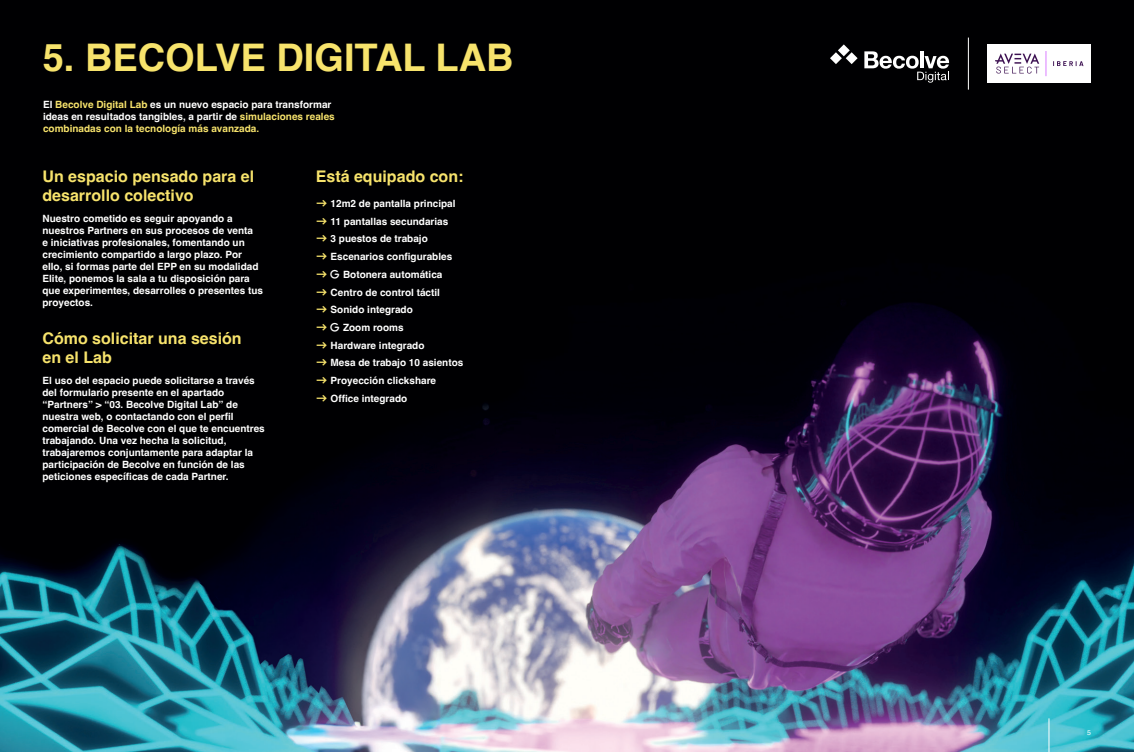
<style>
.page{position:relative;width:1134px;height:752px;background:#fff}
.page>*{position:absolute;margin:0;border:0;box-sizing:border-box;transform-origin:0 0}
.t1{font:700 38px "Helvetica";color:#f7e36c}
.t2{font:700 16px/19.2px "Helvetica";color:#f7e36c}
.t3{font:700 10px/12px "Helvetica";color:#fff}
.t4{font:700 10px/12px "Helvetica";color:#f7e36c}
.t5{font:7px "Helvetica";color:#fff}
.s1{color:#fff}
.s2{color:#f7e36c}
</style>
<div class="page">
<img style="left:0;top:0;width:1134px;height:751px">
<hr style="left:1048px;top:718px;width:1px;height:33px;background:#fff">
<hr style="left:968px;top:38px;width:1px;height:52px;background:#fff">
<div style="left:988px;top:45px;width:103px;height:38px;background:#fff"></div>
<svg style="left:1046px;top:51px;width:1px;height:25px"></svg>
<svg style="left:995px;top:54px;width:44px;height:19px"></svg>
<svg style="left:864px;top:51px;width:85px;height:32px"></svg>
<svg style="left:830px;top:44px;width:28px;height:20px"></svg>
<svg style="left:1053px;top:61px;width:30px;height:5px"></svg>
<svg style="left:317px;top:200px;width:10px;height:7px"></svg>
<svg style="left:317px;top:217px;width:10px;height:7px"></svg>
<svg style="left:317px;top:235px;width:10px;height:7px"></svg>
<svg style="left:317px;top:253px;width:10px;height:7px"></svg>
<svg style="left:317px;top:269px;width:22px;height:9px"></svg>
<svg style="left:317px;top:288px;width:10px;height:7px"></svg>
<svg style="left:317px;top:306px;width:10px;height:7px"></svg>
<svg style="left:317px;top:322px;width:22px;height:9px"></svg>
<svg style="left:317px;top:341px;width:10px;height:7px"></svg>
<svg style="left:317px;top:359px;width:10px;height:7px"></svg>
<svg style="left:317px;top:376px;width:10px;height:7px"></svg>
<svg style="left:317px;top:394px;width:10px;height:7px"></svg>
<h1 class="t1" style="left:43px;top:34px;width:472px">5. BECOLVE DIGITAL LAB</h1>
<p class="t4" style="left:43px;top:99px;width:293px"><span class="s1">El</span> Becolve Digital Lab <span class="s1">es un nuevo espacio para transformar ideas en resultados tangibles, a partir de</span> simulaciones reales combinadas con la tecnología más avanzada.</p>
<h2 class="t2" style="left:316px;top:169px;width:149px">Está equipado con:</h2>
<p class="t3" style="left:317px;top:198px;width:140px"><span class="s2">★</span> 12m2 de pantalla principal</p>
<p class="t3" style="left:317px;top:216px;width:133px"><span class="s2">★</span> 11 pantallas secundarias</p>
<p class="t3" style="left:317px;top:234px;width:112px"><span class="s2">★</span> 3 puestos de trabajo</p>
<p class="t3" style="left:317px;top:251px;width:137px"><span class="s2">★</span> Escenarios configurables</p>
<p class="t3" style="left:317px;top:269px;width:127px"><span class="s2">★</span> Botonera automática</p>
<p class="t3" style="left:317px;top:287px;width:125px"><span class="s2">★</span> Centro de control táctil</p>
<p class="t3" style="left:317px;top:305px;width:97px"><span class="s2">★</span> Sonido integrado</p>
<p class="t3" style="left:317px;top:322px;width:88px"><span class="s2">★</span> Zoom rooms</p>
<p class="t3" style="left:317px;top:340px;width:109px"><span class="s2">★</span> Hardware integrado</p>
<p class="t3" style="left:317px;top:358px;width:148px"><span class="s2">★</span> Mesa de trabajo 10 asientos</p>
<p class="t3" style="left:317px;top:375px;width:121px"><span class="s2">★</span> Proyección clickshare</p>
<p class="t3" style="left:317px;top:393px;width:92px"><span class="s2">★</span> Office integrado</p>
<h2 class="t2" style="left:43px;top:169px;width:213px">Un espacio pensado para el desarrollo colectivo</h2>
<p class="t3" style="left:43px;top:213px;width:222px">Nuestro cometido es seguir apoyando a nuestros Partners en sus procesos de venta<br>e iniciativas profesionales, fomentando un crecimiento compartido a largo plazo. Por ello, si formas parte del EPP en su modalidad Elite, ponemos la sala a tu disposición para que experimentes, desarrolles o presentes tus proyectos.</p>
<h2 class="t2" style="left:43px;top:330px;width:201px">Cómo solicitar una sesión en el Lab</h2>
<p class="t3" style="left:43px;top:375px;width:224px">El uso del espacio puede solicitarse a través del formulario presente en el apartado “Partners” &gt; “03. Becolve Digital Lab” de nuestra web, o contactando con el perfil comercial de Becolve con el que te encuentres trabajando. Una vez hecha la solicitud, trabajaremos conjuntamente para adaptar la participación de Becolve en función de las peticiones específicas de cada Partner.</p>
<p class="t5" style="left:1087px;top:727px;width:5px">5</p>
</div>
